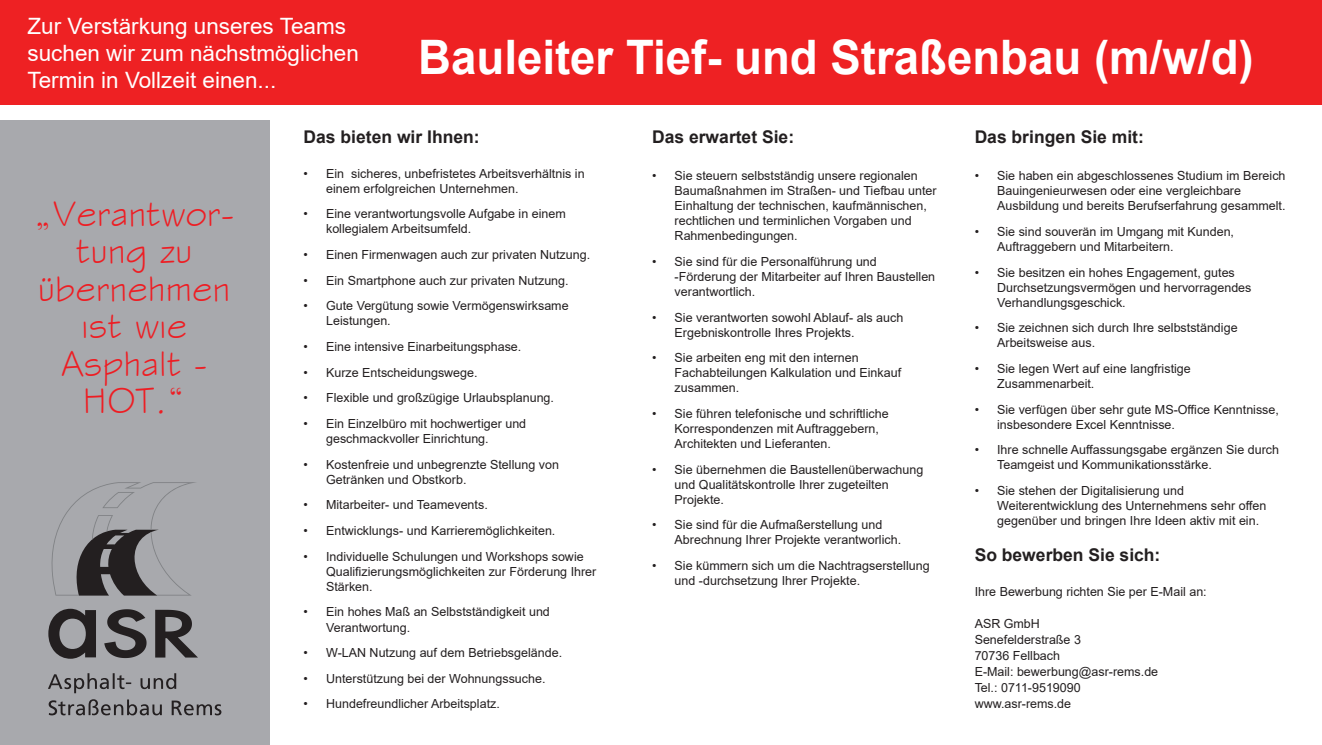
<style>
.page{position:relative;width:1322px;height:745px;background:#fff}
.page>*{position:absolute;margin:0;border:0;box-sizing:border-box;transform-origin:0 0}
.t1{font:700 47.5px "Arial";color:#fff;scale:.96 1}
.t2{font:37.5px/37.5px "Stylus BT";color:#ee1d23;text-align:center}
.t3{font:22.5px/27px "Arial";color:#fff}
.t4{font:700 17.5px "Arial";color:#231f20}
.t5{font:12.5px/15px "Arial";color:#231f20}
</style>
<div class="page">
<div style="left:0;top:0;width:1322px;height:104px;background:#ee2123"></div>
<div style="left:0;top:120px;width:269px;height:624px;background:#a8a9ad"></div>
<svg style="left:51px;top:482px;width:145px;height:113px"></svg>
<svg style="left:48px;top:608px;width:48px;height:50px"></svg>
<svg style="left:104px;top:609px;width:43px;height:48px"></svg>
<svg style="left:155px;top:609px;width:43px;height:48px"></svg>
<svg style="left:48px;top:673px;width:173px;height:42px"></svg>
<p class="t3" style="left:27px;top:12px;width:333px">Zur Verstärkung unseres Teams suchen wir zum nächstmöglichen<br>Termin in Vollzeit einen...</p>
<p class="t1" style="left:418px;top:23px;width:872px">Bauleiter Tief- und Straßenbau (m/w/d)</p>
<p class="t2" style="left:34px;top:194px;width:202px">„Verantwor&shy;tung zu</p>
<p class="t2" style="left:38px;top:269px;width:194px">übernehmen</p>
<p class="t2" style="left:81px;top:307px;width:107px">ist wie</p>
<p class="t2" style="left:61px;top:344px;width:148px">Asphalt -<br>HOT.“</p>
<p class="t4" style="left:304px;top:124px;width:178px">Das bieten wir Ihnen:</p>
<p class="t5" style="left:326px;top:166px;width:260px;text-indent:-22px">• Ein sicheres, unbefristetes Arbeitsverhältnis in einem erfolgreichen Unternehmen.</p>
<p class="t5" style="left:326px;top:206px;width:241px;text-indent:-22px">• Eine verantwortungsvolle Aufgabe in einem kollegialem Arbeitsumfeld.</p>
<p class="t5" style="left:304px;top:247px;width:288px">• Einen Firmenwagen auch zur privaten Nutzung.</p>
<p class="t5" style="left:304px;top:272px;width:266px">• Ein Smartphone auch zur privaten Nutzung.</p>
<p class="t5" style="left:326px;top:298px;width:244px;text-indent:-22px">• Gute Vergütung sowie Vermögenswirksame<br>Leistungen.</p>
<p class="t5" style="left:304px;top:339px;width:219px">• Eine intensive Einarbeitungsphase.</p>
<p class="t5" style="left:304px;top:364px;width:175px">• Kurze Entscheidungswege.</p>
<p class="t5" style="left:304px;top:390px;width:252px">• Flexible und großzügige Urlaubsplanung.</p>
<p class="t5" style="left:326px;top:416px;width:202px;text-indent:-22px">• Ein Einzelbüro mit hochwertiger und geschmackvoller Einrichtung.</p>
<p class="t5" style="left:326px;top:456px;width:234px;text-indent:-22px">• Kostenfreie und unbegrenzte Stellung von<br>Getränken und Obstkorb.</p>
<p class="t5" style="left:304px;top:497px;width:186px">• Mitarbeiter- und Teamevents.</p>
<p class="t5" style="left:304px;top:523px;width:253px">• Entwicklungs- und Karrieremöglichkeiten.</p>
<p class="t5" style="left:326px;top:548px;width:272px;text-indent:-22px">• Individuelle Schulungen und Workshops sowie<br>Qualifizierungsmöglichkeiten zur Förderung Ihrer<br>Stärken.</p>
<p class="t5" style="left:326px;top:604px;width:225px;text-indent:-22px">• Ein hohes Maß an Selbstständigkeit und<br>Verantwortung.</p>
<p class="t5" style="left:304px;top:644px;width:260px">• W-LAN Nutzung auf dem Betriebsgelände.</p>
<p class="t5" style="left:304px;top:670px;width:243px">• Unterstützung bei der Wohnungssuche.</p>
<p class="t5" style="left:304px;top:696px;width:198px">• Hundefreundlicher Arbeitsplatz.</p>
<p class="t4" style="left:652px;top:124px;width:143px">Das erwartet Sie:</p>
<p class="t5" style="left:674px;top:168px;width:263px;text-indent:-22px">• Sie steuern selbstständig unsere regionalen Baumaßnahmen im Straßen- und Tiefbau unter Einhaltung der technischen, kaufmännischen, rechtlichen und terminlichen Vorgaben und Rahmenbedingungen.</p>
<p class="t5" style="left:674px;top:254px;width:262px;text-indent:-22px">• Sie sind für die Personalführung und -Förderung der Mitarbeiter auf Ihren Baustellen verantwortlich.</p>
<p class="t5" style="left:674px;top:309px;width:230px;text-indent:-22px">• Sie verantworten sowohl Ablauf- als auch<br>Ergebniskontrolle Ihres Projekts.</p>
<p class="t5" style="left:674px;top:350px;width:228px;text-indent:-22px">• Sie arbeiten eng mit den internen<br>Fachabteilungen Kalkulation und Einkauf zusammen.</p>
<p class="t5" style="left:674px;top:406px;width:215px;text-indent:-22px">• Sie führen telefonische und schriftliche<br>Korrespondenzen mit Auftraggebern,<br>Architekten und Lieferanten.</p>
<p class="t5" style="left:674px;top:461px;width:250px;text-indent:-22px">• Sie übernehmen die Baustellenüberwachung und Qualitätskontrolle Ihrer zugeteilten<br>Projekte.</p>
<p class="t5" style="left:674px;top:517px;width:228px;text-indent:-22px">• Sie sind für die Aufmaßerstellung und<br>Abrechnung Ihrer Projekte verantworlich.</p>
<p class="t5" style="left:674px;top:557px;width:256px;text-indent:-22px">• Sie kümmern sich um die Nachtragserstellung und -durchsetzung Ihrer Projekte.</p>
<p class="t4" style="left:974px;top:124px;width:171px">Das bringen Sie mit:</p>
<p class="t5" style="left:997px;top:168px;width:290px;text-indent:-22px">• Sie haben ein abgeschlossenes Studium im Bereich<br>Bauingenieurwesen oder eine vergleichbare<br>Ausbildung und bereits Berufserfahrung gesammelt.</p>
<p class="t5" style="left:997px;top:224px;width:238px;text-indent:-22px">• Sie sind souverän im Umgang mit Kunden,<br>Auftraggebern und Mitarbeitern.</p>
<p class="t5" style="left:997px;top:264px;width:256px;text-indent:-22px">• Sie besitzen ein hohes Engagement, gutes<br>Durchsetzungsvermögen und hervorragendes<br>Verhandlungsgeschick.</p>
<p class="t5" style="left:997px;top:320px;width:242px;text-indent:-22px">• Sie zeichnen sich durch Ihre selbstständige<br>Arbeitsweise aus.</p>
<p class="t5" style="left:997px;top:361px;width:195px;text-indent:-22px">• Sie legen Wert auf eine langfristige<br>Zusammenarbeit.</p>
<p class="t5" style="left:997px;top:401px;width:283px;text-indent:-22px">• Sie verfügen über sehr gute MS-Office Kenntnisse, insbesondere Excel Kenntnisse.</p>
<p class="t5" style="left:997px;top:442px;width:283px;text-indent:-22px">• Ihre schnelle Auffassungsgabe ergänzen Sie durch<br>Teamgeist und Kommunikationsstärke.</p>
<p class="t5" style="left:997px;top:482px;width:271px;text-indent:-22px">• Sie stehen der Digitalisierung und<br>Weiterentwicklung des Unternehmens sehr offen gegenüber und bringen Ihre Ideen aktiv mit ein.</p>
<p class="t4" style="left:974px;top:542px;width:187px">So bewerben Sie sich:</p>
<p class="t5" style="left:974px;top:583px;width:234px">Ihre Bewerbung richten Sie per E-Mail an:</p>
<p class="t5" style="left:974px;top:615px;width:67px">ASR GmbH</p>
<p class="t5" style="left:974px;top:631px;width:108px">Senefelderstraße 3</p>
<p class="t5" style="left:974px;top:648px;width:87px">70736 Fellbach</p>
<p class="t5" style="left:974px;top:664px;width:185px">E-Mail: bewerbung@asr-rems.de</p>
<p class="t5" style="left:974px;top:680px;width:108px">Tel.: 0711-9519090</p>
<p class="t5" style="left:974px;top:696px;width:98px">www.asr-rems.de</p>
</div>
